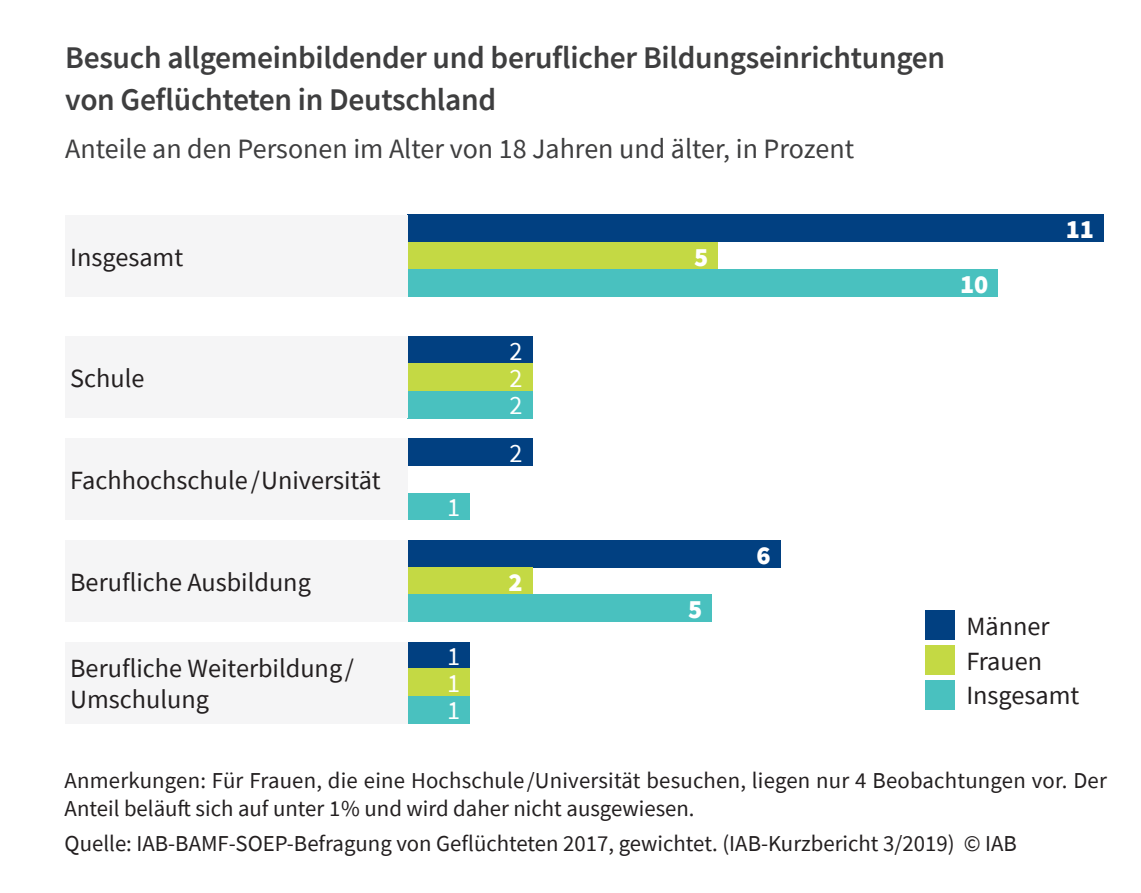
<style>
.page{position:relative;width:1141px;height:893px;background:#fff}
.page>*{position:absolute;margin:0;border:0;box-sizing:border-box;transform-origin:0 0}
.Graphiküberschrift{font:600 31.5px/42px "Source Sans Pro";letter-spacing:-.01em;color:#3e3e3f}
.Graphik_Kasten-Abbil{font:28px "Source Sans Pro";color:#3e3e3f}
.Graphiktext{font:26.25px "Source Sans Pro";color:#231f20}
.Graphiktext-2{font:900 26.25px "Source Sans Pro";color:#fff}
.Graphiktext-3{font:26.25px "Source Sans Pro";color:#fff}
.Graphiktext-Anmerkun{font:22.75px/28px "Source Sans Pro";letter-spacing:.01em;color:#231f20}
.Graphiktext-Quelle{font:22.75px "Source Sans Pro";color:#231f20}
</style>
<div class="page">
<div style="left:408px;top:215px;width:696px;height:27px;background:#014081"></div>
<div style="left:408px;top:242px;width:310px;height:27px;background:#c4d944"></div>
<div style="left:408px;top:269px;width:590px;height:28px;background:#49c1bf"></div>
<div style="left:65px;top:215px;width:343px;height:82px;background:#f5f5f6"></div>
<div style="left:408px;top:336px;width:125px;height:28px;background:#014081"></div>
<div style="left:408px;top:364px;width:125px;height:27px;background:#c4d944"></div>
<div style="left:408px;top:391px;width:125px;height:27px;background:#49c1bf"></div>
<div style="left:65px;top:336px;width:343px;height:82px;background:#f5f5f6"></div>
<div style="left:408px;top:438px;width:125px;height:28px;background:#014081"></div>
<div style="left:408px;top:493px;width:62px;height:27px;background:#49c1bf"></div>
<div style="left:65px;top:438px;width:343px;height:82px;background:#f5f5f6"></div>
<div style="left:408px;top:540px;width:373px;height:27px;background:#014081"></div>
<div style="left:408px;top:567px;width:125px;height:27px;background:#c4d944"></div>
<div style="left:408px;top:594px;width:304px;height:27px;background:#49c1bf"></div>
<div style="left:65px;top:540px;width:343px;height:82px;background:#f5f5f6"></div>
<div style="left:408px;top:642px;width:62px;height:27px;background:#014081"></div>
<div style="left:408px;top:669px;width:62px;height:27px;background:#c4d944"></div>
<div style="left:408px;top:696px;width:62px;height:27px;background:#49c1bf"></div>
<div style="left:65px;top:641px;width:343px;height:82px;background:#f5f5f6"></div>
<div style="left:925px;top:645px;width:29px;height:30px;background:#c4d944"></div>
<div style="left:925px;top:680px;width:29px;height:29px;background:#49c1bf"></div>
<div style="left:925px;top:610px;width:29px;height:30px;background:#014081"></div>
<p class="Graphiküberschrift" style="left:65px;top:36px;width:881px">Besuch allgemeinbildender und beruflicher Bildungseinrichtungen von Geflüchteten in Deutschland</p>
<p class="Graphik_Kasten-Abbil" style="left:65px;top:131px;width:790px">Anteile an den Personen im Alter von 18 Jahren und älter, in Prozent</p>
<p class="Graphiktext" style="left:70px;top:240px;width:115px">Insgesamt</p>
<p class="Graphiktext" style="left:70px;top:362px;width:76px">Schule</p>
<p class="Graphiktext" style="left:70px;top:463px;width:312px">Fachhochschule / Universität</p>
<p class="Graphiktext" style="left:70px;top:565px;width:242px">Berufliche Ausbildung</p>
<p class="Graphiktext" style="left:70px;top:651px;width:285px">Berufliche Weiterbildung /</p>
<p class="Graphiktext" style="left:70px;top:683px;width:140px">Umschulung</p>
<p class="Graphiktext-3" style="left:447px;top:491px;width:15px">1</p>
<p class="Graphiktext-3" style="left:447px;top:640px;width:15px">1</p>
<p class="Graphiktext-3" style="left:447px;top:667px;width:15px">1</p>
<p class="Graphiktext-3" style="left:447px;top:694px;width:15px">1</p>
<p class="Graphiktext-3" style="left:510px;top:334px;width:15px">2</p>
<p class="Graphiktext-3" style="left:510px;top:362px;width:15px">2</p>
<p class="Graphiktext-3" style="left:510px;top:389px;width:15px">2</p>
<p class="Graphiktext-3" style="left:510px;top:436px;width:15px">2</p>
<p class="Graphiktext-2" style="left:508px;top:564px;width:16px">2</p>
<p class="Graphiktext-2" style="left:694px;top:239px;width:16px">5</p>
<p class="Graphiktext-2" style="left:688px;top:591px;width:16px">5</p>
<p class="Graphiktext-2" style="left:756px;top:537px;width:16px">6</p>
<p class="Graphiktext-2" style="left:960px;top:266px;width:30px">10</p>
<p class="Graphiktext-2" style="left:1066px;top:211px;width:30px">11</p>
<p class="Graphiktext" style="left:966px;top:609px;width:85px">Männer</p>
<p class="Graphiktext" style="left:966px;top:644px;width:77px">Frauen</p>
<p class="Graphiktext" style="left:966px;top:679px;width:115px">Insgesamt</p>
<p class="Graphiktext-Anmerkun" style="left:65px;top:766px;width:1044px">Anmerkungen: Für Frauen, die eine Hochschule /Universität besuchen, liegen nur 4 Beobachtungen vor. Der<br>Anteil beläuft sich auf unter 1 % und wird daher nicht ausgewiesen.</p>
<p class="Graphiktext-Quelle" style="left:65px;top:829px;width:954px">Quelle: IAB-BAMF-SOEP-Befragung von Geflüchteten 2017, gewichtet. (IAB-Kurzbericht 3/2019) © IAB</p>
</div>
